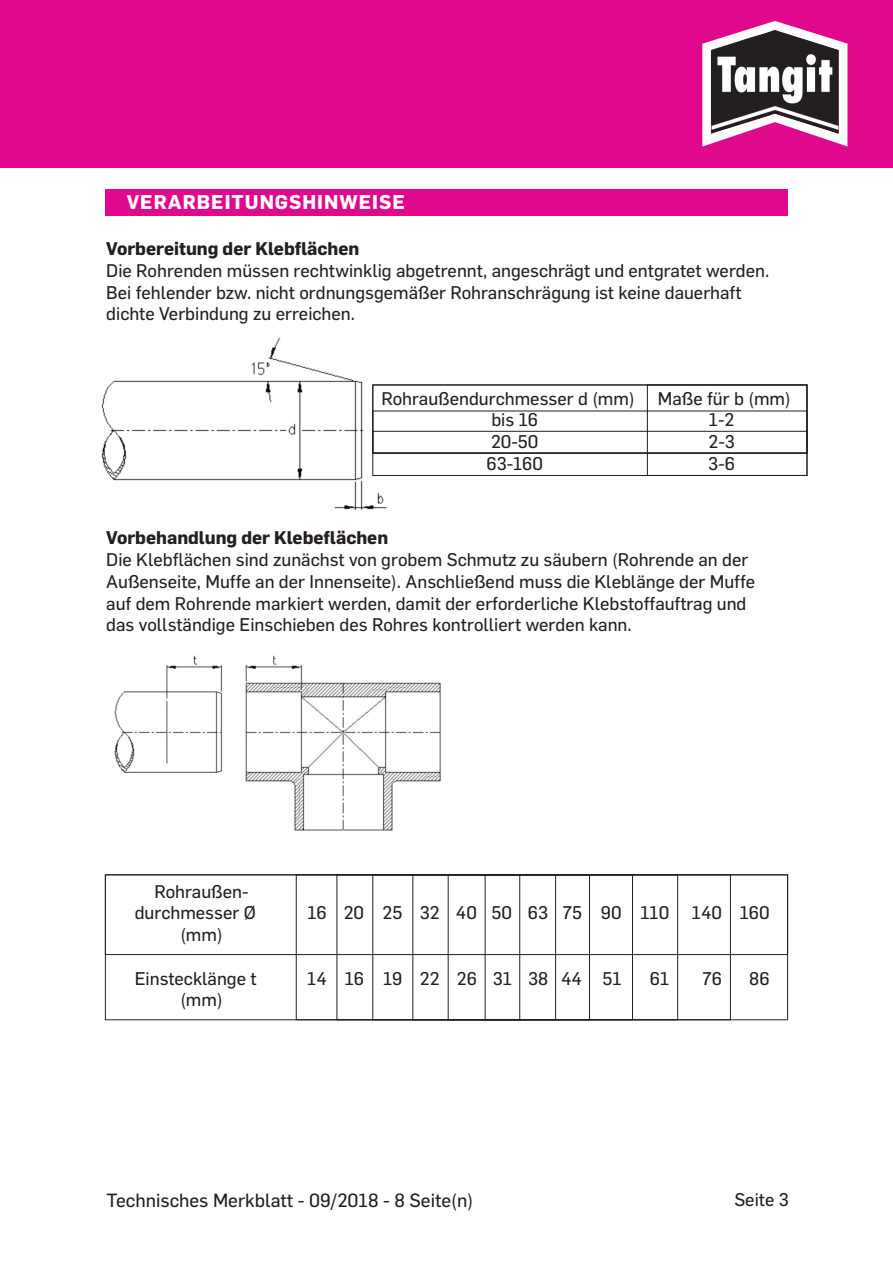
<style>
.page{position:relative;width:893px;height:1263px;background:#fff}
.page>*{position:absolute;margin:0;border:0;box-sizing:border-box;transform-origin:0 0}
.t1{font:700 19.5px "Flama";letter-spacing:.05em;color:#fff}
.t2{font:18.75px "Flama Basic";color:#231f20}
.t3{font:18px/21.8px "Flama Basic";color:#231f20}
.t4{font:700 18px "Flama";color:#231f20}
</style>
<div class="page">
<div style="left:0;top:0;width:893px;height:167px;background:#e0088c"></div>
<svg style="left:702px;top:21px;width:145px;height:126px"></svg>
<img style="left:711px;top:30px;width:128px;height:104px">
<img style="left:712px;top:30px;width:126px;height:103px">
<div style="left:105px;top:189px;width:683px;height:26px;background:#e0088c"></div>
<img style="left:101px;top:337px;width:299px;height:173px">
<img style="left:114px;top:655px;width:327px;height:176px">
<div style="left:372px;top:385px;width:435px;height:91px;border:1px solid #231f20"></div>
<div style="left:372px;top:431px;width:435px;height:23px;border:1px solid #231f20"></div>
<div style="left:647px;top:385px;width:160px;height:91px;border:1px solid #231f20"></div>
<div style="left:105px;top:874px;width:683px;height:81px;border:1px solid #231f20"></div>
<div style="left:372px;top:874px;width:261px;height:146px;border:1px solid #231f20"></div>
<div style="left:412px;top:874px;width:178px;height:146px;border:1px solid #231f20"></div>
<div style="left:448px;top:874px;width:108px;height:146px;border:1px solid #231f20"></div>
<div style="left:485px;top:874px;width:35px;height:146px;border:1px solid #231f20"></div>
<p class="t1" style="left:127px;top:195px;width:280px">VERARBEITUNGSHINWEISE</p>
<p class="t4" style="left:106px;top:242px;width:254px">Vorbereitung der Klebflächen</p>
<p class="t3" style="left:106px;top:261px;width:665px">Die Rohrenden müssen rechtwinklig abgetrennt, angeschrägt und entgratet werden.<br>Bei fehlender bzw. nicht ordnungsgemäßer Rohranschrägung ist keine dauerhaft dichte Verbindung zu erreichen.</p>
<p class="t3" style="left:381px;top:389px;width:255px">Rohraußendurchmesser d (mm)</p>
<p class="t3" style="left:658px;top:389px;width:134px">Maße für b (mm)</p>
<p class="t3" style="left:491px;top:410px;width:48px">bis 16</p>
<p class="t3" style="left:709px;top:410px;width:27px">1-2</p>
<p class="t3" style="left:491px;top:432px;width:49px">20-50</p>
<p class="t3" style="left:708px;top:432px;width:28px">2-3</p>
<p class="t3" style="left:486px;top:454px;width:58px">63-160</p>
<p class="t3" style="left:708px;top:454px;width:28px">3-6</p>
<p class="t4" style="left:106px;top:531px;width:283px">Vorbehandlung der Klebeflächen</p>
<p class="t3" style="left:106px;top:550px;width:650px">Die Klebflächen sind zunächst von grobem Schmutz zu säubern (Rohrende an der Außenseite, Muffe an der Innenseite). Anschließend muss die Kleblänge der Muffe auf dem Rohrende markiert werden, damit der erforderliche Klebstoffauftrag und das vollständige Einschieben des Rohres kontrolliert werden kann.</p>
<p class="t3" style="left:135px;top:882px;width:123px;text-indent:20px">Rohraußen&shy;durchmesser Ø</p>
<p class="t3" style="left:307px;top:903px;width:363px">16 20 25 32 40 50 63 75 90 110</p>
<p class="t3" style="left:692px;top:903px;width:79px">140 160</p>
<p class="t3" style="left:180px;top:925px;width:44px">(mm)</p>
<p class="t3" style="left:135px;top:969px;width:123px">Einstecklänge t</p>
<p class="t3" style="left:307px;top:969px;width:316px">14 16 19 22 26 31 38 44 51</p>
<p class="t3" style="left:650px;top:969px;width:21px">61</p>
<p class="t3" style="left:702px;top:969px;width:21px">76</p>
<p class="t3" style="left:749px;top:969px;width:22px">86</p>
<p class="t3" style="left:180px;top:990px;width:44px">(mm)</p>
<p class="t2" style="left:107px;top:1193px;width:368px">Technisches Merkblatt - 09/2018 - 8 Seite(n)</p>
<p class="t3" style="left:734px;top:1190px;width:56px">Seite 3</p>
</div>
